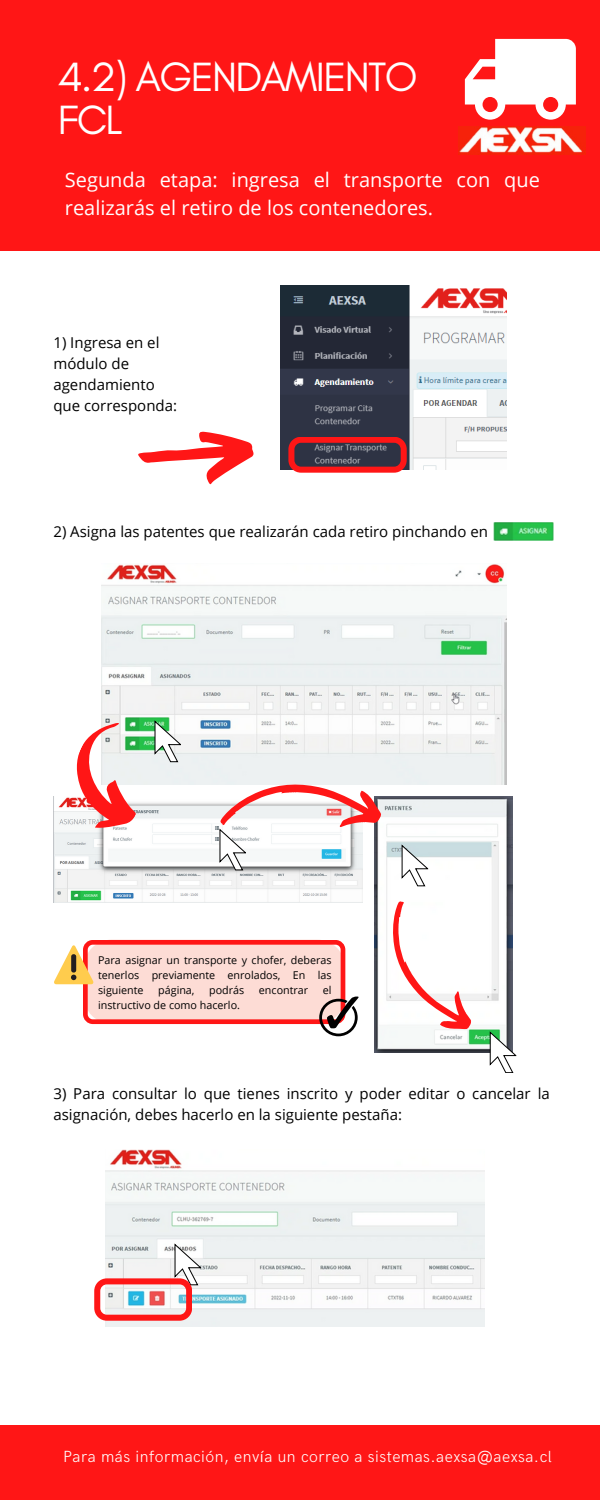
<style>
.page{position:relative;width:600px;height:1500px;background:#fff}
.page>*{position:absolute;margin:0;border:0;box-sizing:border-box;transform-origin:0 0}
.t1{font:41.7px/42.8px "Glacial Indifference";letter-spacing:-.04em;color:#fff}
.t2{font:20px/27.8px "Open Sans";color:#fff}
.t3{font:300 16.2px "HK Grotesk";letter-spacing:.03em;color:#fff}
.t4{font:15px/21px "Open Sans";color:#000}
.t5{font:10.7px/14.9px "Open Sans";color:#000;text-align:justify}
</style>
<div class="page">
<div style="left:0;top:1425px;width:600px;height:75px;background:#ff1616"></div>
<div style="left:0;top:0;width:600px;height:251px;background:#ff1616"></div>
<img style="left:459px;top:126px;width:127px;height:28px">
<svg style="left:465px;top:39px;width:111px;height:81px"></svg>
<img style="left:494px;top:522px;width:60px;height:19px">
<svg style="left:138px;top:431px;width:116px;height:54px"></svg>
<img style="left:101px;top:564px;width:406px;height:221px">
<img style="left:53px;top:802px;width:309px;height:101px">
<img style="left:375px;top:797px;width:138px;height:256px">
<svg style="left:374px;top:899px;width:107px;height:144px"></svg>
<svg style="left:53px;top:713px;width:128px;height:128px"></svg>
<svg style="left:220px;top:780px;width:163px;height:90px"></svg>
<svg style="left:402px;top:845px;width:26px;height:41px"></svg>
<svg style="left:490px;top:1032px;width:26px;height:41px"></svg>
<svg style="left:54px;top:940px;width:304px;height:96px"></svg>
<img style="left:106px;top:1150px;width:378px;height:177px">
<svg style="left:94px;top:1244px;width:107px;height:77px"></svg>
<img style="left:281px;top:286px;width:226px;height:184px">
<svg style="left:288px;top:437px;width:119px;height:36px"></svg>
<p class="t1" style="left:58px;top:55px;width:362px">4.2) AGENDAMIENTO<br>FCL</p>
<h2 class="t2" style="left:65px;top:165px;width:477px">Segunda etapa: ingresa el transporte con que realizarás el retiro de los contenedores.</h2>
<p class="t4" style="left:53px;top:332px;width:125px">1) Ingresa en el módulo de agendamiento que corresponda:</p>
<p class="t4" style="left:53px;top:521px;width:436px">2) Asigna las patentes que realizarán cada retiro pinchando en</p>
<p class="t5" style="left:98px;top:953px;width:235px">Para asignar un transporte y chofer, deberas tenerlos previamente enrolados, En las siguiente</p>
<p class="t5" style="left:158px;top:982px;width:38px">página,</p>
<p class="t5" style="left:209px;top:982px;width:37px">podrás</p>
<p class="t5" style="left:259px;top:982px;width:51px">encontrar</p>
<p class="t5" style="left:323px;top:982px;width:10px">el</p>
<p class="t5" style="left:98px;top:997px;width:143px">instructivo de como hacerlo.</p>
<p class="t4" style="left:53px;top:1083px;width:498px">3) Para consultar lo que tienes inscrito y poder editar o cancelar la asignación, debes hacerlo en la siguiente pestaña:</p>
<h1 class="t3" style="left:63px;top:1447px;width:490px">Para más información, envía un correo a sistemas.aexsa@aexsa.cl</h1>
</div>
